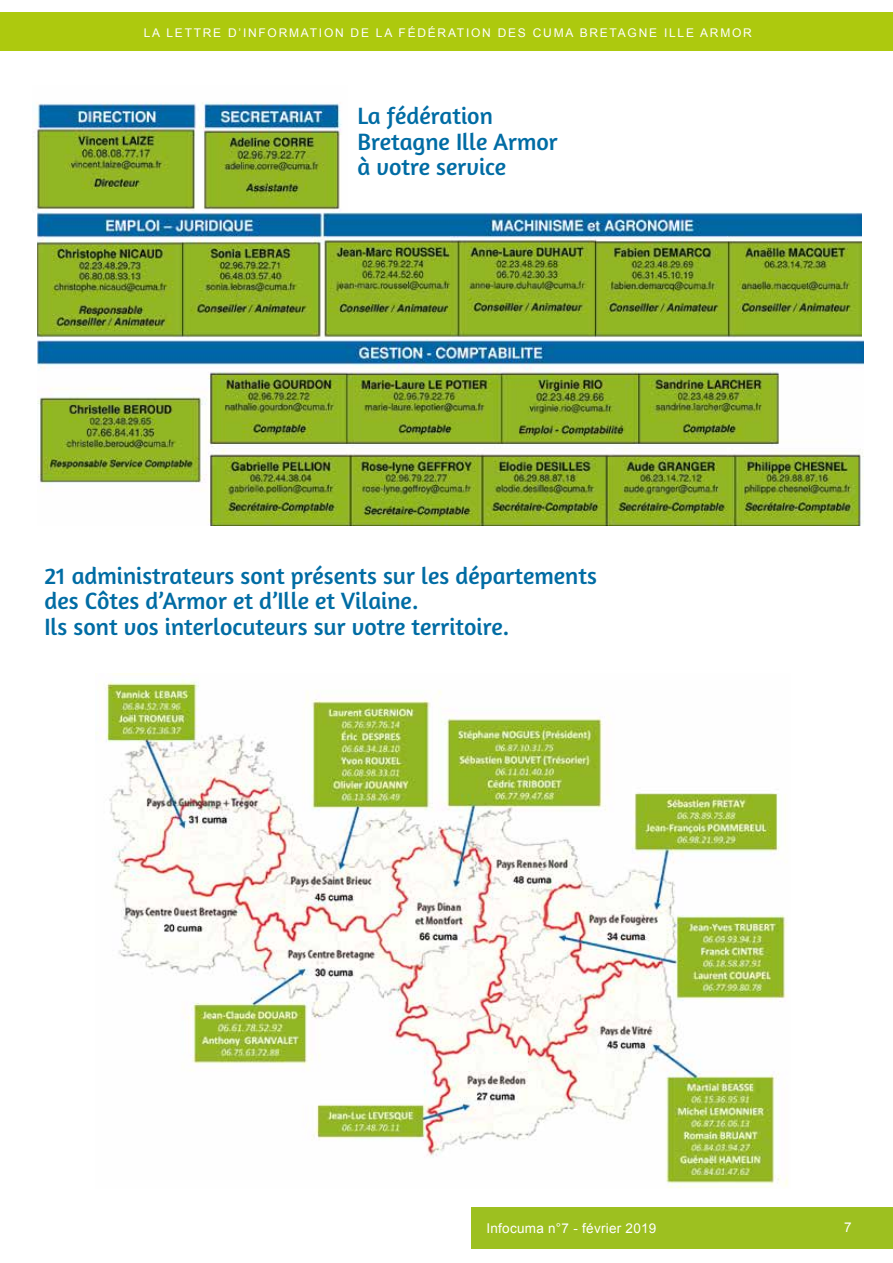
<style>
.page{position:relative;width:893px;height:1263px;background:#fff}
.page>*{position:absolute;margin:0;border:0;box-sizing:border-box;transform-origin:0 0}
.t1{font:24px/25.5px "Amaranth";color:#006ca4}
.t2{font:13.5px "Arial";letter-spacing:.02em;color:#fff}
.t3{font:12px "Arial";letter-spacing:.145em;color:#fff}
</style>
<div class="page">
<div style="left:472px;top:1208px;width:421px;height:41px;background:#9dc020"></div>
<img style="left:37px;top:339px;width:827px;height:187px">
<img style="left:32px;top:102px;width:310px;height:109px">
<img style="left:37px;top:212px;width:824px;height:127px">
<div style="left:0;top:12px;width:893px;height:38px;background:#adc90e"></div>
<img style="left:96px;top:673px;width:692px;height:515px">
<p class="t3" style="left:144px;top:25px;width:610px">LA LETTRE D’INFORMATION DE LA FÉDÉRATION DES CUMA BRETAGNE ILLE ARMOR</p>
<p class="t1" style="left:357px;top:103px;width:202px">La fédération<br>Bretagne Ille Armor à votre service</p>
<p class="t1" style="left:45px;top:562px;width:554px">21 administrateurs sont présents sur les départements des Côtes d’Armor et d’Ille et Vilaine.<br>Ils sont vos interlocuteurs sur votre territoire.</p>
<p class="t2" style="left:486px;top:1219px;width:171px">Infocuma n°7 - février 2019</p>
<p class="t2" style="left:844px;top:1219px;width:9px">7</p>
</div>
